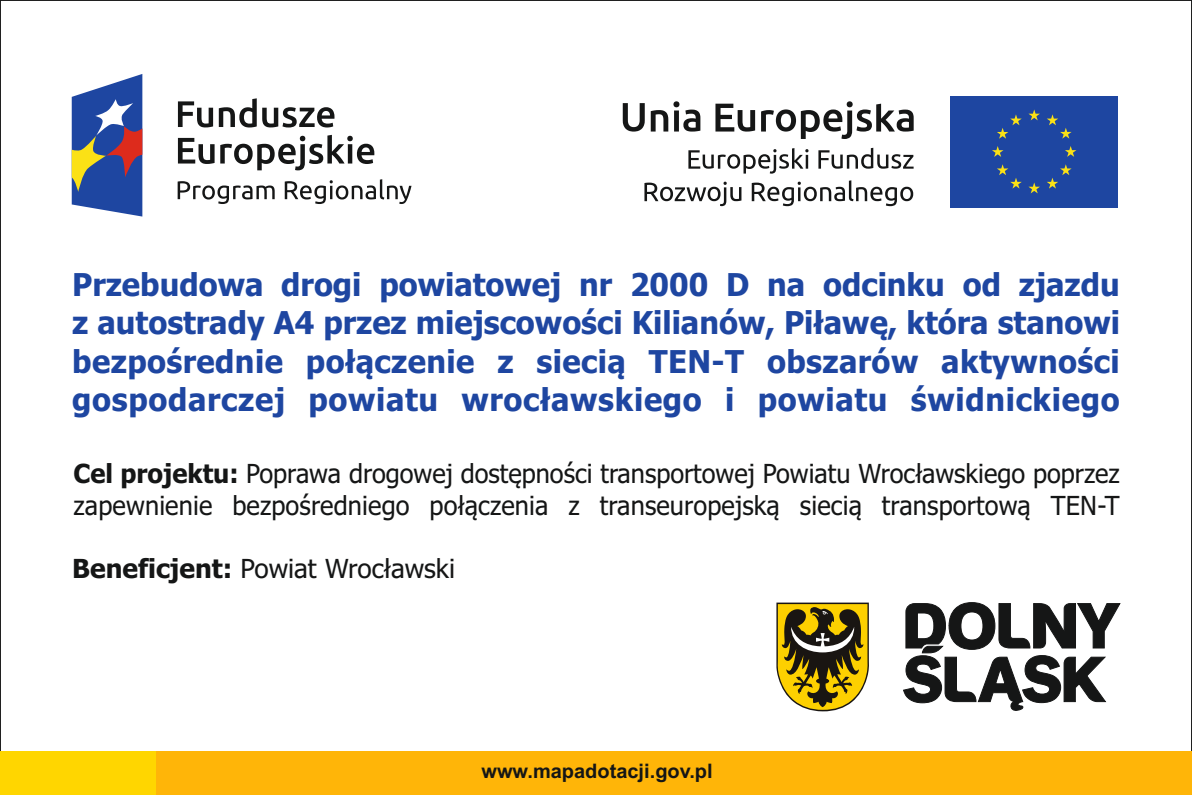
<style>
.page{position:relative;width:1192px;height:795px;background:#fff}
.page>*{position:absolute;margin:0;border:0;box-sizing:border-box;transform-origin:0 0}
.t1{font:700 31.5px/38px "Tahoma";letter-spacing:.02em;color:#1e46a1;text-align:justify}
.t2{font:26.25px/31.7px "Tahoma";color:#151616}
.t3{font:700 19.98px "Arial";color:#151616}
.s1{font-weight:700}
</style>
<div class="page">
<div style="left:1px;top:750px;width:155px;height:44px;background:#ffd600"></div>
<div style="left:156px;top:750px;width:1035px;height:44px;background:#ffb508"></div>
<div style="left:950px;top:96px;width:167px;height:111px;background:#1e46a1"></div>
<svg style="left:1028px;top:109px;width:12px;height:11px"></svg>
<svg style="left:997px;top:114px;width:24px;height:25px"></svg>
<svg style="left:992px;top:146px;width:11px;height:11px"></svg>
<svg style="left:997px;top:164px;width:24px;height:25px"></svg>
<svg style="left:1028px;top:182px;width:12px;height:11px"></svg>
<svg style="left:1047px;top:164px;width:24px;height:25px"></svg>
<svg style="left:1065px;top:146px;width:11px;height:11px"></svg>
<svg style="left:1047px;top:114px;width:24px;height:25px"></svg>
<svg style="left:688px;top:148px;width:120px;height:26px"></svg>
<svg style="left:818px;top:148px;width:95px;height:21px"></svg>
<svg style="left:644px;top:182px;width:97px;height:24px"></svg>
<svg style="left:751px;top:180px;width:162px;height:26px"></svg>
<svg style="left:622px;top:103px;width:22px;height:29px"></svg>
<svg style="left:650px;top:101px;width:50px;height:31px"></svg>
<svg style="left:715px;top:104px;width:40px;height:28px"></svg>
<svg style="left:761px;top:101px;width:152px;height:38px"></svg>
<svg style="left:178px;top:179px;width:233px;height:25px"></svg>
<svg style="left:178px;top:98px;width:196px;height:72px"></svg>
<svg style="left:72px;top:74px;width:70px;height:142px"></svg>
<svg style="left:903px;top:602px;width:217px;height:109px"></svg>
<svg style="left:776px;top:602px;width:93px;height:109px;background:#97832b"></svg>
<p class="t1" style="left:72px;top:269px;width:1049px">Przebudowa drogi powiatowej nr 2000 D na odcinku od zjazdu z autostrady A4 przez miejscowości Kilianów, Piławę, która stanowi bezpośrednie połączenie z siecią TEN-T obszarów aktywności gospodarczej powiatu wrocławskiego i powiatu świdnickiego</p>
<p class="t2" style="left:73px;top:460px;width:1047px"><span class="s1">Cel projektu:</span> Poprawa drogowej dostępności transportowej Powiatu Wrocławskiego poprzez zapewnienie bezpośredniego połączenia z transeuropejską siecią transportową TEN-T</p>
<p class="t2" style="left:72px;top:555px;width:384px"><span class="s1">Beneficjent:</span> Powiat Wrocławski</p>
<p class="t3" style="left:481px;top:763px;width:233px">www.mapadotacji.gov.pl</p>
</div>
